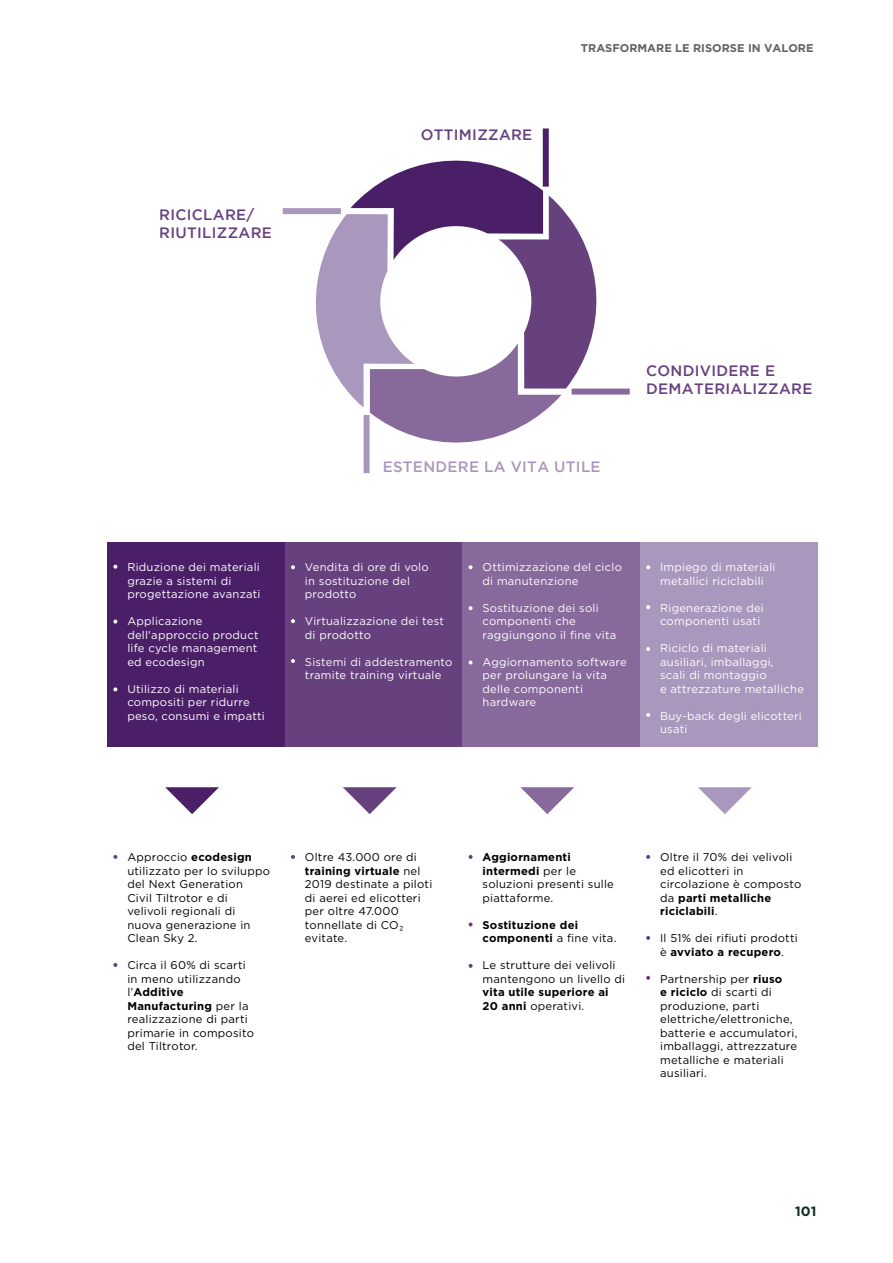
<style>
.page{position:relative;width:893px;height:1263px;background:#fff}
.page>*{position:absolute;margin:0;border:0;box-sizing:border-box;transform-origin:0 0}
.t1{font:500 15px/18px "Gotham";letter-spacing:.02em;color:#67407e}
.t2{font:500 15px "Gotham";letter-spacing:.02em;color:#aa97bd}
.t3{font:700 13.5px "Gotham";color:#112e21}
.t4{font:11.25px/13.5px "Gotham";letter-spacing:.02em;color:#000}
.t5{font:11.25px/13.5px "Gotham";letter-spacing:.02em;color:#fff}
.t6{font:700 11.25px/13.5px "Gotham";letter-spacing:.02em;color:#000}
.t7{font:700 11.25px "Gotham";color:#646363}
.s1{font-weight:700}
.s2{font-weight:400}
</style>
<div class="page">
<div style="left:107px;top:542px;width:178px;height:205px;background:#4b1f68"></div>
<div style="left:285px;top:542px;width:177px;height:205px;background:#67407e"></div>
<div style="left:462px;top:542px;width:178px;height:205px;background:#87699c"></div>
<div style="left:640px;top:542px;width:177px;height:205px;background:#aa97bd"></div>
<svg style="left:304px;top:148px;width:305px;height:307px"></svg>
<div style="left:364px;top:415px;width:6px;height:58px;background:#aa97bd"></div>
<div style="left:572px;top:389px;width:58px;height:6px;background:#87699c"></div>
<div style="left:543px;top:128px;width:6px;height:59px;background:#4b1f68"></div>
<div style="left:283px;top:208px;width:58px;height:6px;background:#aa97bd"></div>
<svg style="left:113px;top:565px;width:4px;height:4px"></svg>
<svg style="left:113px;top:619px;width:4px;height:4px"></svg>
<svg style="left:113px;top:687px;width:4px;height:4px"></svg>
<svg style="left:113px;top:855px;width:4px;height:4px"></svg>
<svg style="left:113px;top:963px;width:4px;height:4px"></svg>
<svg style="left:291px;top:565px;width:4px;height:4px"></svg>
<svg style="left:291px;top:619px;width:4px;height:4px"></svg>
<svg style="left:291px;top:659px;width:4px;height:4px"></svg>
<svg style="left:291px;top:855px;width:4px;height:4px"></svg>
<svg style="left:469px;top:565px;width:4px;height:4px"></svg>
<svg style="left:469px;top:660px;width:4px;height:4px"></svg>
<svg style="left:469px;top:606px;width:4px;height:4px"></svg>
<svg style="left:469px;top:855px;width:4px;height:4px"></svg>
<svg style="left:469px;top:964px;width:4px;height:4px"></svg>
<svg style="left:469px;top:922px;width:4px;height:4px"></svg>
<svg style="left:646px;top:565px;width:4px;height:4px"></svg>
<svg style="left:646px;top:605px;width:4px;height:4px"></svg>
<svg style="left:646px;top:713px;width:4px;height:4px"></svg>
<svg style="left:646px;top:647px;width:4px;height:4px"></svg>
<svg style="left:646px;top:855px;width:4px;height:4px"></svg>
<svg style="left:646px;top:936px;width:4px;height:4px"></svg>
<svg style="left:646px;top:976px;width:4px;height:4px"></svg>
<svg style="left:165px;top:787px;width:54px;height:27px"></svg>
<svg style="left:343px;top:787px;width:54px;height:27px"></svg>
<svg style="left:520px;top:787px;width:54px;height:27px"></svg>
<svg style="left:698px;top:787px;width:54px;height:27px"></svg>
<h1 class="t1" style="left:159px;top:206px;width:114px">RICICLARE/<br>RIUTILIZZARE</h1>
<h1 class="t1" style="left:421px;top:125px;width:113px">OTTIMIZZARE</h1>
<p class="t7" style="left:581px;top:40px;width:234px">TRASFORMARE LE RISORSE IN VALORE</p>
<p class="t5" style="left:127px;top:560px;width:135px">Riduzione dei materiali grazie a sistemi di progettazione avanzati</p>
<p class="t5" style="left:127px;top:614px;width:133px">Applicazione dell'approccio product life cycle management ed ecodesign</p>
<p class="t5" style="left:127px;top:682px;width:139px">Utilizzo di materiali compositi per ridurre peso, consumi e impatti</p>
<h1 class="t2" style="left:383px;top:458px;width:219px">ESTENDERE LA VITA UTILE</h1>
<h1 class="t1" style="left:646px;top:361px;width:168px">CONDIVIDERE E<br>DEMATERIALIZZARE</h1>
<p class="t5" style="left:305px;top:560px;width:125px">Vendita di ore di volo in sostituzione del prodotto</p>
<p class="t5" style="left:305px;top:614px;width:141px">Virtualizzazione dei test di prodotto</p>
<p class="t5" style="left:305px;top:655px;width:149px">Sistemi di addestramento tramite training virtuale</p>
<p class="t5" style="left:483px;top:560px;width:141px">Ottimizzazione del ciclo di manutenzione</p>
<p class="t5" style="left:483px;top:601px;width:135px">Sostituzione dei soli componenti che raggiungono il fine vita</p>
<p class="t5" style="left:483px;top:655px;width:146px">Aggiornamento software per prolungare la vita delle componenti hardware</p>
<p class="t5" style="left:660px;top:560px;width:117px">Impiego di materiali metallici riciclabili</p>
<p class="t5" style="left:660px;top:601px;width:105px">Rigenerazione dei componenti usati</p>
<p class="t5" style="left:660px;top:641px;width:145px">Riciclo di materiali ausiliari, imballaggi,<br>scali di montaggio<br>e attrezzature metalliche</p>
<p class="t5" style="left:660px;top:709px;width:143px">Buy-back degli elicotteri usati</p>
<p class="t4" style="left:127px;top:850px;width:144px">Approccio <span class="s1">ecodesign </span>utilizzato per lo sviluppo del Next Generation<br>Civil Tiltrotor e di velivoli regionali di nuova generazione in<br>Clean Sky 2.</p>
<p class="t4" style="left:127px;top:958px;width:128px">Circa il 60% di scarti in meno utilizzando l’<span class="s1">Additive<br>Manufacturing</span> per la realizzazione di parti primarie in composito del Tiltrotor.</p>
<p class="t4" style="left:305px;top:850px;width:129px">Oltre 43.000 ore di <span class="s1">training virtuale</span> nel<br>2019 destinate a piloti di aerei ed elicotteri per oltre 47.000 tonnellate di CO2 evitate.</p>
<p class="t4" style="left:483px;top:850px;width:133px"><span class="s1">Aggiornamenti intermedi</span> per le soluzioni presenti sulle piattaforme.</p>
<p class="t6" style="left:483px;top:918px;width:135px">Sostituzione dei componenti <span class="s2">a fine vita.</span></p>
<p class="t4" style="left:483px;top:958px;width:144px">Le strutture dei velivoli mantengono un livello di</p>
<p class="t6" style="left:483px;top:985px;width:128px">vita utile superiore ai<br>20 anni <span class="s2">operativi.</span></p>
<p class="t4" style="left:660px;top:850px;width:143px">Oltre il 70% dei velivoli ed elicotteri in circolazione è composto da <span class="s1">parti metalliche riciclabili</span>.</p>
<p class="t4" style="left:660px;top:931px;width:139px">Il 51% dei rifiuti prodotti è <span class="s1">avviato a recupero</span>.</p>
<p class="t4" style="left:660px;top:972px;width:139px">Partnership per <span class="s1">riuso<br>e riciclo</span> di scarti di produzione, parti elettriche/elettroniche, batterie e accumulatori, imballaggi, attrezzature metalliche e materiali ausiliari.</p>
<p class="t3" style="left:795px;top:1202px;width:23px">101</p>
</div>
